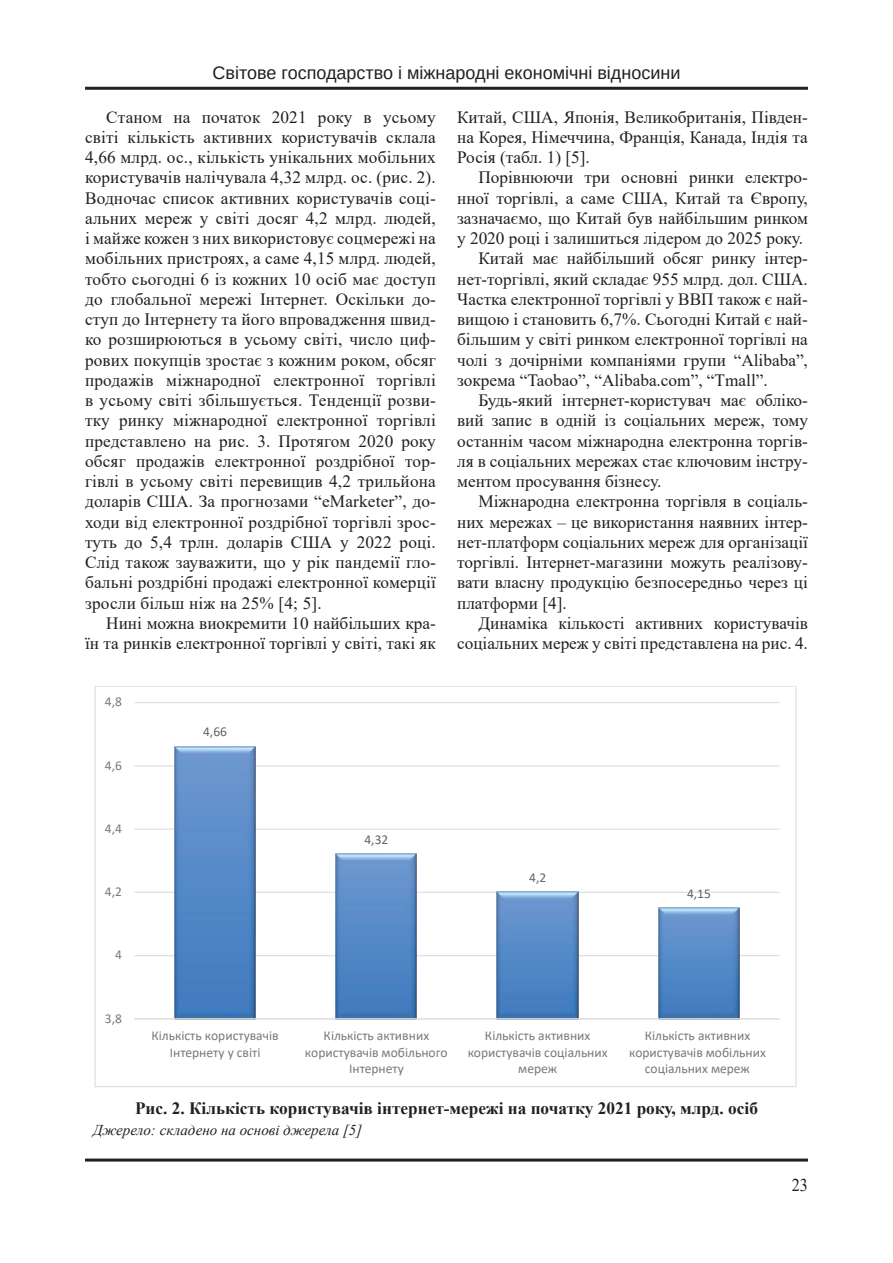
<style>
.page{position:relative;width:893px;height:1263px;background:#fff}
.page>*{position:absolute;margin:0;border:0;box-sizing:border-box;transform-origin:0 0}
.t1{font:18px "Arimo";color:#231f20}
.t2{font:18px "Times New Roman";color:#231f20;scale:.9 1}
.t3{font:17.25px/20.2px "Times New Roman";color:#231f20;text-align:justify}
.t4{font:700 17.25px "Times New Roman";color:#231f20}
.t5{font:italic 15px "Times New Roman";color:#231f20}
.t6{font:13.5px/16.6px "Calibri";color:#76787b;text-align:center}
.t7{font:13.5px "Calibri";color:#636366}
</style>
<div class="page">
<hr style="left:85px;top:1158px;width:723px;height:3px;background:#231f20">
<hr style="left:85px;top:87px;width:723px;height:3px;background:#231f20">
<hr style="left:134px;top:955px;width:645px;height:1px;background:#dcdddf">
<hr style="left:134px;top:892px;width:645px;height:1px;background:#dcdddf">
<hr style="left:134px;top:828px;width:645px;height:2px;background:#dcdddf">
<hr style="left:134px;top:765px;width:645px;height:1px;background:#dcdddf">
<hr style="left:134px;top:702px;width:645px;height:1px;background:#dcdddf">
<img style="left:174px;top:746px;width:82px;height:272px">
<img style="left:336px;top:854px;width:81px;height:164px">
<img style="left:497px;top:892px;width:81px;height:126px">
<img style="left:658px;top:908px;width:81px;height:110px">
<hr style="left:134px;top:1018px;width:645px;height:1px;background:#dcdddf">
<p class="t1" style="left:213px;top:62px;width:469px">Світове господарство і міжнародні економічні відносини</p>
<p class="t3" style="left:85px;top:106px;width:352px;text-indent:21px">Станом на початок 2021 року в усьому світі кількість активних користувачів склала 4,66 млрд. ос., кількість унікальних мобільних користувачів налічувала 4,32 млрд. ос. (рис. 2).<br>Водночас список активних користувачів соці&shy;альних мереж у світі досяг 4,2 млрд. людей, і майже кожен з них використовує соцмережі на мобільних пристроях, а саме 4,15 млрд. людей, тобто сьогодні 6 із кожних 10 осіб має доступ до глобальної мережі Інтернет. Оскільки до&shy;ступ до Інтернету та його впровадження швид&shy;ко розширюються в усьому світі, число циф&shy;рових покупців зростає з кожним роком, обсяг продажів міжнародної електронної торгівлі в усьому світі збільшується. Тенденції розви&shy;тку ринку міжнародної електронної торгівлі представлено на рис. 3. Протягом 2020 року обсяг продажів електронної роздрібної тор&shy;гівлі в усьому світі перевищив 4,2 трильйона доларів США. За прогнозами “eMarketer”, до&shy;ходи від електронної роздрібної торгівлі зрос&shy;туть до 5,4 трлн. доларів США у 2022 році.<br>Слід також зауважити, що у рік пандемії гло&shy;бальні роздрібні продажі електронної комерції зросли більш ніж на 25% [4; 5].</p>
<p class="t3" style="left:85px;top:612px;width:352px;text-align:right">Нині можна виокремити 10 найбільших кра-<br>їн та ринків електронної торгівлі у світі, такі як</p>
<p class="t3" style="left:457px;top:106px;width:352px">Китай, США, Японія, Великобританія, Півден&shy;на Корея, Німеччина, Франція, Канада, Індія та Росія (табл. 1) [5].</p>
<p class="t3" style="left:478px;top:167px;width:331px">Порівнюючи три основні ринки електро-</p>
<p class="t3" style="left:457px;top:187px;width:352px">нної торгівлі, а саме США, Китай та Європу,</p>
<p class="t3" style="left:457px;top:207px;width:352px">зазначаємо, що Китай був найбільшим ринком</p>
<p class="t3" style="left:457px;top:228px;width:347px">у 2020 році і залишиться лідером до 2025 року.</p>
<p class="t3" style="left:478px;top:248px;width:331px">Китай має найбільший обсяг ринку інтер-</p>
<p class="t3" style="left:457px;top:268px;width:352px">нет-торгівлі, який складає 955 млрд. дол. США.</p>
<p class="t3" style="left:457px;top:288px;width:352px">Частка електронної торгівлі у ВВП також є най-</p>
<p class="t3" style="left:457px;top:309px;width:352px">вищою і становить 6,7%. Сьогодні Китай є най-</p>
<p class="t3" style="left:457px;top:329px;width:352px">більшим у світі ринком електронної торгівлі на</p>
<p class="t3" style="left:457px;top:349px;width:352px">чолі з дочірніми компаніями групи “Alibaba”,</p>
<p class="t3" style="left:457px;top:369px;width:312px">зокрема “Taobao”, “Alibaba.com”, “Tmall”.</p>
<p class="t3" style="left:478px;top:390px;width:331px">Будь-який інтернет-користувач має обліко-</p>
<p class="t3" style="left:457px;top:410px;width:352px">вий запис в одній із соціальних мереж, тому</p>
<p class="t3" style="left:457px;top:430px;width:352px">останнім часом міжнародна електронна торгів-</p>
<p class="t3" style="left:457px;top:450px;width:352px">ля в соціальних мережах стає ключовим інстру-</p>
<p class="t3" style="left:457px;top:471px;width:206px">ментом просування бізнесу.</p>
<p class="t3" style="left:478px;top:491px;width:331px">Міжнародна електронна торгівля в соціаль-</p>
<p class="t3" style="left:457px;top:511px;width:352px">них мережах – це використання наявних інтер-</p>
<p class="t3" style="left:457px;top:531px;width:352px">нет-платформ соціальних мереж для організації</p>
<p class="t3" style="left:457px;top:552px;width:352px">торгівлі. Інтернет-магазини можуть реалізову-</p>
<p class="t3" style="left:457px;top:572px;width:352px">вати власну продукцію безпосередньо через ці</p>
<p class="t3" style="left:457px;top:592px;width:111px">платформи [4].</p>
<p class="t3" style="left:478px;top:612px;width:331px">Динаміка кількості активних користувачів</p>
<p class="t3" style="left:457px;top:633px;width:352px">соціальних мереж у світі представлена на рис. 4.</p>
<p class="t6" style="left:105px;top:693px;width:19px">4,8</p>
<p class="t6" style="left:105px;top:756px;width:19px">4,6</p>
<p class="t6" style="left:105px;top:820px;width:19px">4,4</p>
<p class="t6" style="left:105px;top:883px;width:19px">4,2</p>
<p class="t6" style="left:115px;top:946px;width:8px">4</p>
<p class="t6" style="left:105px;top:1009px;width:19px">3,8</p>
<p class="t7" style="left:203px;top:722px;width:25px">4,66</p>
<p class="t7" style="left:364px;top:830px;width:25px">4,32</p>
<p class="t7" style="left:529px;top:868px;width:19px">4,2</p>
<p class="t7" style="left:687px;top:884px;width:25px">4,15</p>
<p class="t6" style="left:152px;top:1027px;width:129px">Кількість користувачів<br>Інтернету у світі</p>
<p class="t6" style="left:305px;top:1027px;width:144px">Кількість активних користувачів мобільного<br>Інтернету</p>
<p class="t6" style="left:468px;top:1027px;width:142px">Кількість активних користувачів соціальних мереж</p>
<p class="t6" style="left:629px;top:1027px;width:138px">Кількість активних користувачів мобільних соціальних мереж</p>
<p class="t4" style="left:135px;top:1096px;width:624px">Рис. 2. Кількість користувачів інтернет-мережі на початку 2021 року, млрд. осіб</p>
<p class="t5" style="left:93px;top:1120px;width:271px">Джерело: складено на основі джерела [5]</p>
<p class="t2" style="left:792px;top:1172px;width:20px">23</p>
</div>
